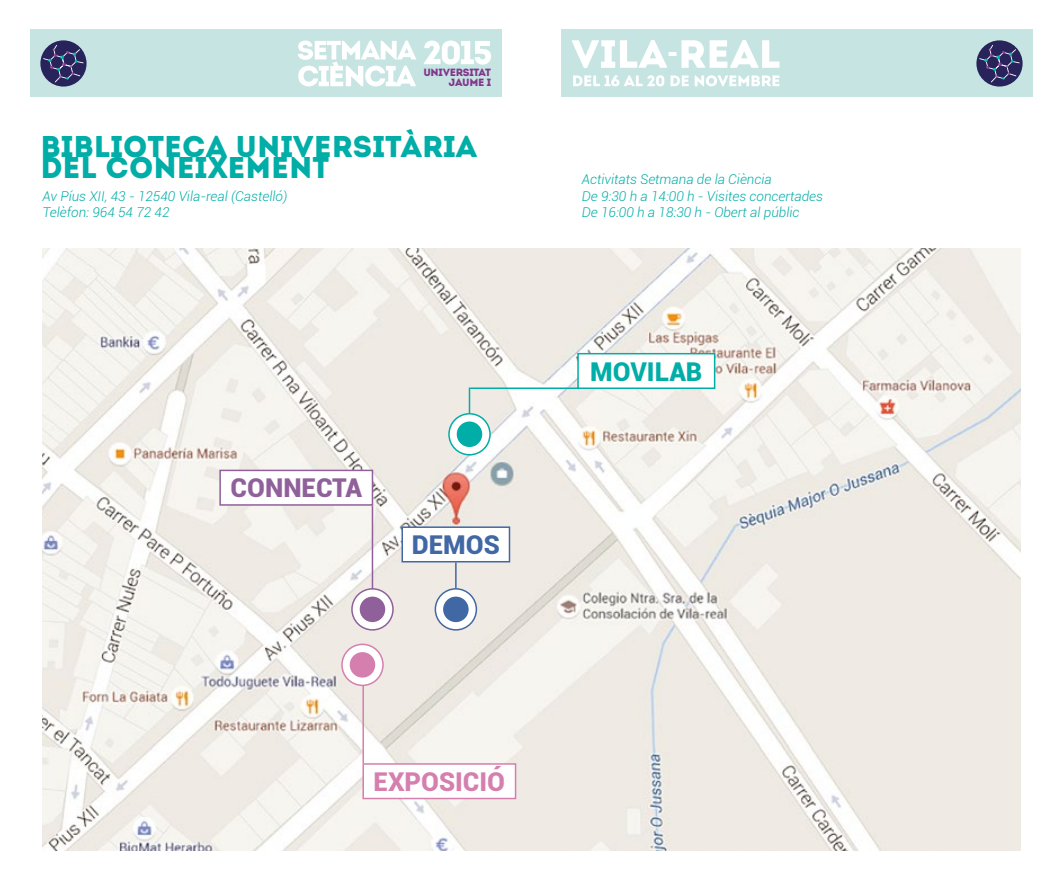
<style>
.page{position:relative;width:1063px;height:893px;background:#fff}
.page>*{position:absolute;margin:0;border:0;box-sizing:border-box;transform-origin:0 0}
.t1{font:30px "Intro";color:#00ada7}
.t2{font:900 25.95px "Roboto";color:#d57fae}
.t3{font:900 25.95px "Roboto";color:#8f609a}
.t4{font:900 25.95px "Roboto";color:#00ada7}
.t5{font:900 25.95px "Roboto";color:#4167a5}
.t6{font:italic 300 13.5px/16.2px "Roboto";color:#00ada7}
.t7{font:10.5px/10.5px "Intro";letter-spacing:-.03em;color:#82368c;text-align:right}
</style>
<div class="page">
<img style="left:43px;top:249px;width:977px;height:601px">
<div style="left:30px;top:30px;width:472px;height:67px;background:#c5e4e2"></div>
<svg style="left:424px;top:40px;width:67px;height:25px"></svg>
<svg style="left:298px;top:40px;width:118px;height:46px"></svg>
<svg style="left:40px;top:40px;width:47px;height:47px"></svg>
<svg style="left:43px;top:45px;width:41px;height:37px;background:#424272"></svg>
<div style="left:435px;top:589px;width:41px;height:41px;background:#fff;border-radius:50%"></div>
<div style="left:435px;top:588px;width:42px;height:43px;border:2px solid #4167a5;border-radius:50%"></div>
<div style="left:401px;top:526px;width:109px;height:36px;background:#fff;border:2px solid #4167a5"></div>
<div style="left:443px;top:597px;width:26px;height:25px;background:#4167a5;border-radius:50%"></div>
<hr style="left:455px;top:562px;width:2px;height:26px;background:#4167a5">
<svg style="left:352px;top:589px;width:41px;height:41px"></svg>
<div style="left:351px;top:588px;width:43px;height:43px;border:2px solid #8f609a;border-radius:50%"></div>
<div style="left:219px;top:470px;width:154px;height:36px;background:#fff;border:2px solid #8f609a"></div>
<div style="left:360px;top:597px;width:25px;height:25px;background:#8f609a;border-radius:50%"></div>
<hr style="left:372px;top:506px;width:1px;height:83px;background:#8f609a">
<div style="left:342px;top:644px;width:41px;height:41px;background:#fff;border-radius:50%"></div>
<div style="left:341px;top:644px;width:43px;height:42px;border:2px solid #d57fae;border-radius:50%"></div>
<div style="left:362px;top:763px;width:154px;height:36px;background:#fff;border:2px solid #d57fae"></div>
<div style="left:350px;top:652px;width:25px;height:26px;background:#d57fae;border-radius:50%"></div>
<hr style="left:362px;top:685px;width:2px;height:78px;background:#d57fae">
<div style="left:561px;top:30px;width:472px;height:67px;background:#c5e4e2"></div>
<svg style="left:572px;top:40px;width:207px;height:47px"></svg>
<svg style="left:976px;top:40px;width:47px;height:47px"></svg>
<svg style="left:979px;top:45px;width:41px;height:37px;background:#424272"></svg>
<div style="left:449px;top:414px;width:41px;height:41px;background:#fff;border-radius:50%"></div>
<div style="left:448px;top:413px;width:43px;height:42px;border:2px solid #00ada7;border-radius:50%"></div>
<div style="left:577px;top:353px;width:138px;height:36px;background:#fff;border:2px solid #00ada7"></div>
<div style="left:457px;top:421px;width:25px;height:26px;background:#00ada7;border-radius:50%"></div>
<svg style="left:469px;top:387px;width:1px;height:26px"></svg>
<hr style="left:470px;top:387px;width:109px;height:2px;background:#00ada7">
<p class="t7" style="left:423px;top:67px;width:69px">UNIVERSITAT<br>JAUME I</p>
<h1 class="t1" style="left:40px;top:129px;width:438px">BIBLIOTECA UNIVERSITÀRIA</h1>
<h1 class="t1" style="left:40px;top:150px;width:291px">DEL CONEIXEMENT</h1>
<p class="t6" style="left:43px;top:187px;width:246px">Av Píus XII, 43 - 12540 Vila-real (Castelló)<br>Telèfon: 964 54 72 42</p>
<h2 class="t3" style="left:231px;top:470px;width:133px">CONNECTA</h2>
<h2 class="t5" style="left:412px;top:527px;width:89px">DEMOS</h2>
<p class="t6" style="left:582px;top:171px;width:243px">Activitats Setmana de la Ciència<br>De 9:30 h a 14:00 h - Visites concertades<br>De 16:00 h a 18:30 h - Obert al públic</p>
<h2 class="t4" style="left:590px;top:353px;width:114px">MOVILAB</h2>
<h2 class="t2" style="left:374px;top:763px;width:133px">EXPOSICIÓ</h2>
</div>
